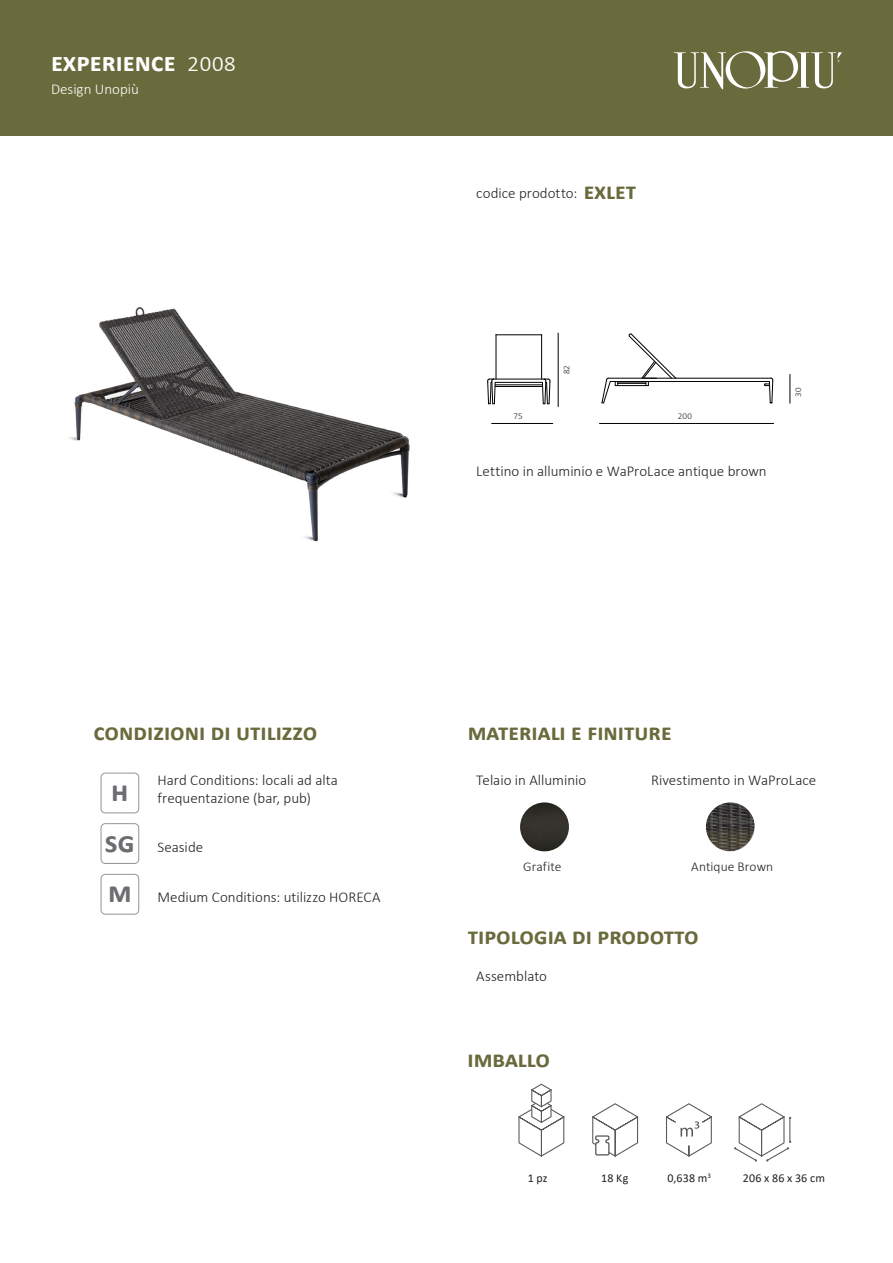
<style>
.page{position:relative;width:893px;height:1263px;background:#fff}
.page>*{position:absolute;margin:0;border:0;box-sizing:border-box;transform-origin:0 0}
.Simboli{font:700 30px "Calibri";color:#6c6d70}
.t1{font:700 27px "Calibri";color:#fff}
.Titoli{font:700 24px "Calibri";color:#696b3d}
.Descrizioni{font:300 15px "Calibri";color:#231f20}
.Descrizioni_simboli{font:300 15px/18px "Calibri";color:#231f20}
.t2{font:300 15px "Calibri";color:#fff}
.Descrizioni_simboli-2{font:300 13.5px "Calibri";letter-spacing:.005em;color:#231f20}
.Descrizioni_simboli-3{font:12px "Calibri";letter-spacing:.015em;color:#231f20}
.Descrizioni-2{font:300 9px "Calibri";letter-spacing:.015em;color:#231f20}
.s1{font-weight:300}
</style>
<div class="page">
<div style="left:0;top:0;width:893px;height:135px;background:#696b3d"></div>
<svg style="left:674px;top:51px;width:168px;height:38px"></svg>
<svg style="left:592px;top:1103px;width:47px;height:54px"></svg>
<svg style="left:666px;top:1103px;width:46px;height:54px"></svg>
<svg style="left:734px;top:1103px;width:57px;height:59px"></svg>
<svg style="left:518px;top:1083px;width:47px;height:74px"></svg>
<hr style="left:608px;top:378px;width:163px;height:1px;background:#000">
<hr style="left:610px;top:381px;width:159px;height:1px;background:#000">
<svg style="left:764px;top:378px;width:9px;height:26px"></svg>
<svg style="left:602px;top:334px;width:75px;height:70px"></svg>
<div style="left:101px;top:773px;width:38px;height:40px;border:1px solid #939598;border-radius:4px"></div>
<div style="left:101px;top:823px;width:38px;height:41px;border:1px solid #939598;border-radius:4px"></div>
<div style="left:101px;top:874px;width:38px;height:40px;border:1px solid #939598;border-radius:4px"></div>
<img style="left:69px;top:307px;width:341px;height:235px">
<hr style="left:492px;top:423px;width:61px;height:1px;background:#000">
<hr style="left:599px;top:423px;width:175px;height:1px;background:#000">
<hr style="left:558px;top:333px;width:1px;height:74px;background:#000">
<svg style="left:790px;top:374px;width:1px;height:29px"></svg>
<hr style="left:493px;top:379px;width:51px;height:1px;background:#000">
<hr style="left:495px;top:382px;width:47px;height:1px;background:#000">
<svg style="left:487px;top:379px;width:8px;height:25px"></svg>
<svg style="left:542px;top:379px;width:9px;height:25px"></svg>
<hr style="left:495px;top:385px;width:47px;height:1px;background:#000">
<hr style="left:495px;top:386px;width:47px;height:1px;background:#000">
<hr style="left:496px;top:335px;width:1px;height:44px;background:#000">
<hr style="left:496px;top:335px;width:46px;height:1px;background:#000">
<hr style="left:541px;top:335px;width:1px;height:44px;background:#000">
<img style="left:706px;top:802px;width:49px;height:49px;border-radius:24px">
<img style="left:520px;top:802px;width:49px;height:49px;border-radius:24px">
<p class="t1" style="left:51px;top:43px;width:187px">experience <span class="s1">2008</span></p>
<p class="t2" style="left:51px;top:79px;width:89px">Design Unopiù</p>
<p class="Descrizioni" style="left:476px;top:183px;width:103px">codice prodotto:</p>
<p class="Titoli" style="left:584px;top:174px;width:53px">exlet</p>
<p class="Descrizioni-2" style="left:561px;top:374px;width:11px;rotate:-90deg">82</p>
<p class="Descrizioni-2" style="left:513px;top:410px;width:11px">75</p>
<p class="Descrizioni-2" style="left:678px;top:410px;width:16px">200</p>
<p class="Descrizioni" style="left:476px;top:461px;width:292px">Lettino in alluminio e WaProLace antique brown</p>
<p class="Descrizioni-2" style="left:793px;top:397px;width:11px;rotate:-90deg">30</p>
<p class="Titoli" style="left:94px;top:715px;width:225px">CONDIZIONI DI UTILIZZO</p>
<p class="Simboli" style="left:111px;top:770px;width:19px">H</p>
<p class="Simboli" style="left:105px;top:820px;width:32px">SG</p>
<p class="Descrizioni_simboli" style="left:158px;top:771px;width:182px">Hard Conditions: locali ad alta frequentazione (bar, pub)</p>
<p class="Descrizioni_simboli" style="left:158px;top:837px;width:47px">Seaside</p>
<p class="Simboli" style="left:108px;top:871px;width:25px">M</p>
<p class="Descrizioni_simboli" style="left:158px;top:888px;width:224px">Medium Conditions: utilizzo HORECA</p>
<p class="Titoli" style="left:468px;top:715px;width:192px">MATERIALI E FINITURE</p>
<p class="Descrizioni" style="left:476px;top:770px;width:112px">Telaio in Alluminio</p>
<p class="Descrizioni" style="left:651px;top:770px;width:167px">Rivestimento in WaProLace</p>
<p class="Descrizioni_simboli-2" style="left:523px;top:858px;width:40px">Grafite</p>
<p class="Descrizioni_simboli-2" style="left:691px;top:858px;width:83px">Antique Brown</p>
<p class="Titoli" style="left:468px;top:919px;width:232px">TIPOLOGIA DI PRODOTTO</p>
<p class="Descrizioni" style="left:476px;top:966px;width:72px">Assemblato</p>
<p class="Titoli" style="left:468px;top:1042px;width:84px">IMBALLO</p>
<p class="Descrizioni_simboli-3" style="left:528px;top:1170px;width:21px">1 pz</p>
<p class="Descrizioni_simboli-3" style="left:601px;top:1170px;width:29px">18 Kg</p>
<p class="Descrizioni_simboli-3" style="left:667px;top:1170px;width:45px">0,638 m<sup>3</sup></p>
<p class="Descrizioni_simboli-3" style="left:743px;top:1170px;width:84px">206 x 86 x 36 cm</p>
</div>
